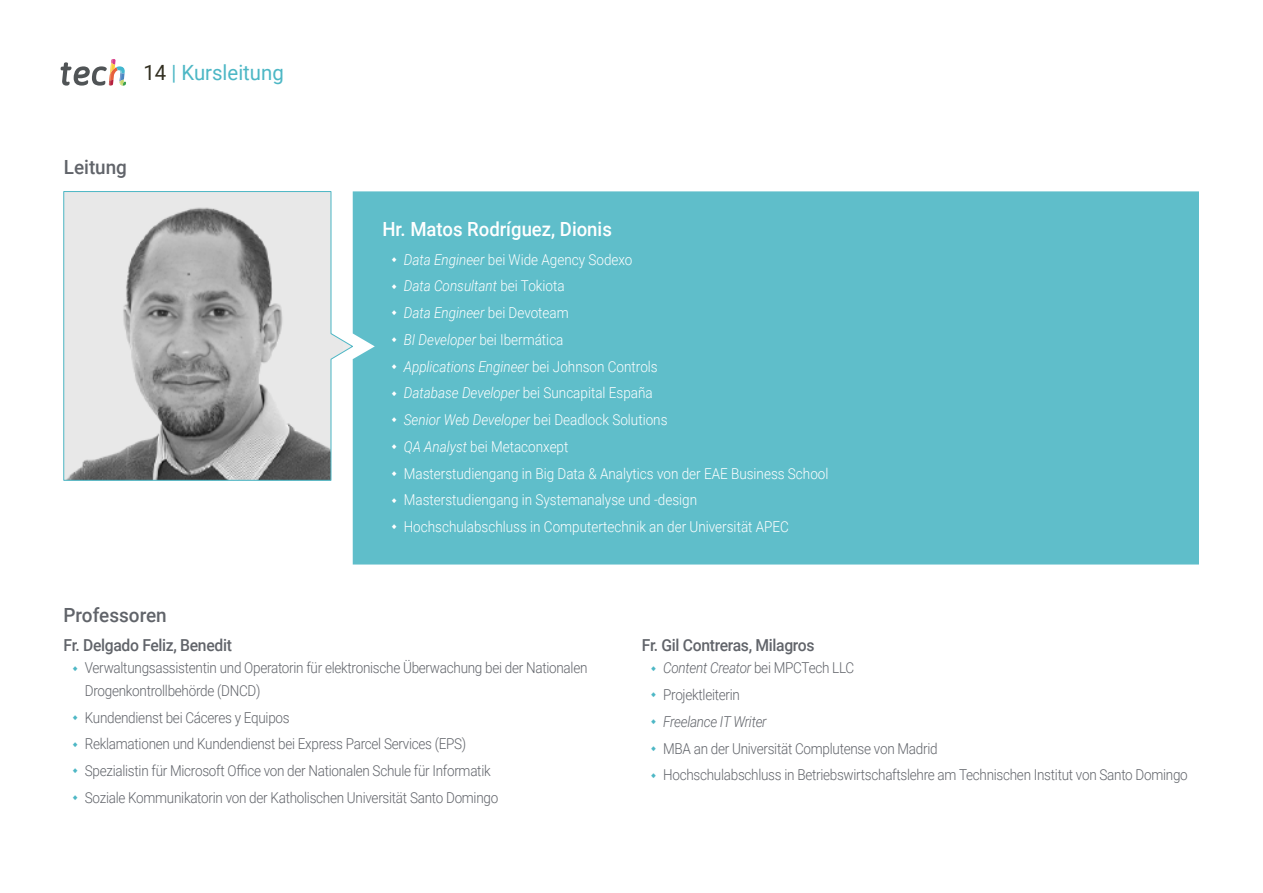
<style>
.page{position:relative;width:1263px;height:893px;background:#fff}
.page>*{position:absolute;margin:0;border:0;box-sizing:border-box;transform-origin:0 0}
.t1{font:21px "Roboto";color:#4db7c5}
.t2{font:500 19.5px "Roboto";color:#fff;scale:.95 1}
.t3{font:500 19.5px "Roboto";color:#61646a}
.t4{font:500 16.5px "Roboto";letter-spacing:-.02em;color:#61646a;scale:.95 1}
.t5{font:300 15px/26.7px "Roboto";letter-spacing:-.02em;color:#61646a;scale:.9 1}
.t6{font:300 15px/26.7px "Roboto";color:#fff;scale:.9 1}
.t7{font:italic 300 15px "Roboto";letter-spacing:-.02em;color:#61646a;scale:.9 1}
.s1{color:#312e20}
.s2{font-style:italic}
</style>
<div class="page">
<div style="left:353px;top:191px;width:846px;height:373px;background:#5fbeca"></div>
<svg style="left:63px;top:191px;width:290px;height:290px;background:#bfc1c1"></svg>
<svg style="left:61px;top:59px;width:65px;height:27px"></svg>
<svg style="left:392px;top:257px;width:4px;height:5px"></svg>
<svg style="left:392px;top:284px;width:4px;height:5px"></svg>
<svg style="left:392px;top:310px;width:4px;height:5px"></svg>
<svg style="left:392px;top:337px;width:4px;height:5px"></svg>
<svg style="left:392px;top:364px;width:4px;height:5px"></svg>
<svg style="left:392px;top:391px;width:4px;height:5px"></svg>
<svg style="left:392px;top:417px;width:4px;height:5px"></svg>
<svg style="left:392px;top:444px;width:4px;height:5px"></svg>
<svg style="left:392px;top:471px;width:4px;height:5px"></svg>
<svg style="left:392px;top:498px;width:4px;height:5px"></svg>
<svg style="left:392px;top:524px;width:4px;height:5px"></svg>
<h1 class="t1" style="left:144px;top:57px;width:142px"><span class="s1">14</span> | Kursleitung</h1>
<h2 class="t3" style="left:64px;top:154px;width:65px">Leitung</h2>
<h2 class="t2" style="left:382px;top:215px;width:243px">Hr. Matos Rodríguez, Dionis</h2>
<p class="t6" style="left:404px;top:245px;width:473px"><span class="s2">Data Engineer</span> bei Wide Agency Sodexo<br><span class="s2">Data Consultant</span> bei Tokiota<br><span class="s2">Data Engineer</span> bei Devoteam<br><span class="s2">BI Developer</span> bei Ibermática<br><span class="s2">Applications Engineer</span> bei Johnson Controls<br><span class="s2">Database Developer</span> bei Suncapital España<br><span class="s2">Senior Web Developer</span> bei Deadlock Solutions<br><span class="s2">QA Analyst</span> bei Metaconxept<br>Masterstudiengang in Big Data &amp; Analytics von der EAE Business School Masterstudiengang in Systemanalyse und -design<br>Hochschulabschluss in Computertechnik an der Universität APEC</p>
<h2 class="t3" style="left:64px;top:601px;width:105px">Professoren</h2>
<p class="t4" style="left:64px;top:634px;width:179px">Fr. Delgado Feliz, Benedit</p>
<p class="t5" style="left:85px;top:656px;width:560px;line-height:22.5px">Verwaltungsassistentin und Operatorin für elektronische Überwachung bei der Nationalen<br>Drogenkontrollbehörde (DNCD)</p>
<p class="t5" style="left:85px;top:703px;width:461px">Kundendienst bei Cáceres y Equipos<br>Reklamationen und Kundendienst bei Express Parcel Services (EPS)<br>Spezialistin für Microsoft Office von der Nationalen Schule für Informatik Soziale Kommunikatorin von der Katholischen Universität Santo Domingo</p>
<p class="t4" style="left:642px;top:634px;width:183px">Fr. Gil Contreras, Milagros</p>
<p class="t5" style="left:663px;top:654px;width:214px"><span class="s2">Content Creator</span> bei MPCTech LLC<br>Projektleiterin</p>
<p class="t7" style="left:663px;top:711px;width:117px">Freelance IT Writer</p>
<p class="t5" style="left:663px;top:734px;width:584px">MBA an der Universität Complutense von Madrid<br>Hochschulabschluss in Betriebswirtschaftslehre am Technischen Institut von Santo Domingo</p>
</div>
